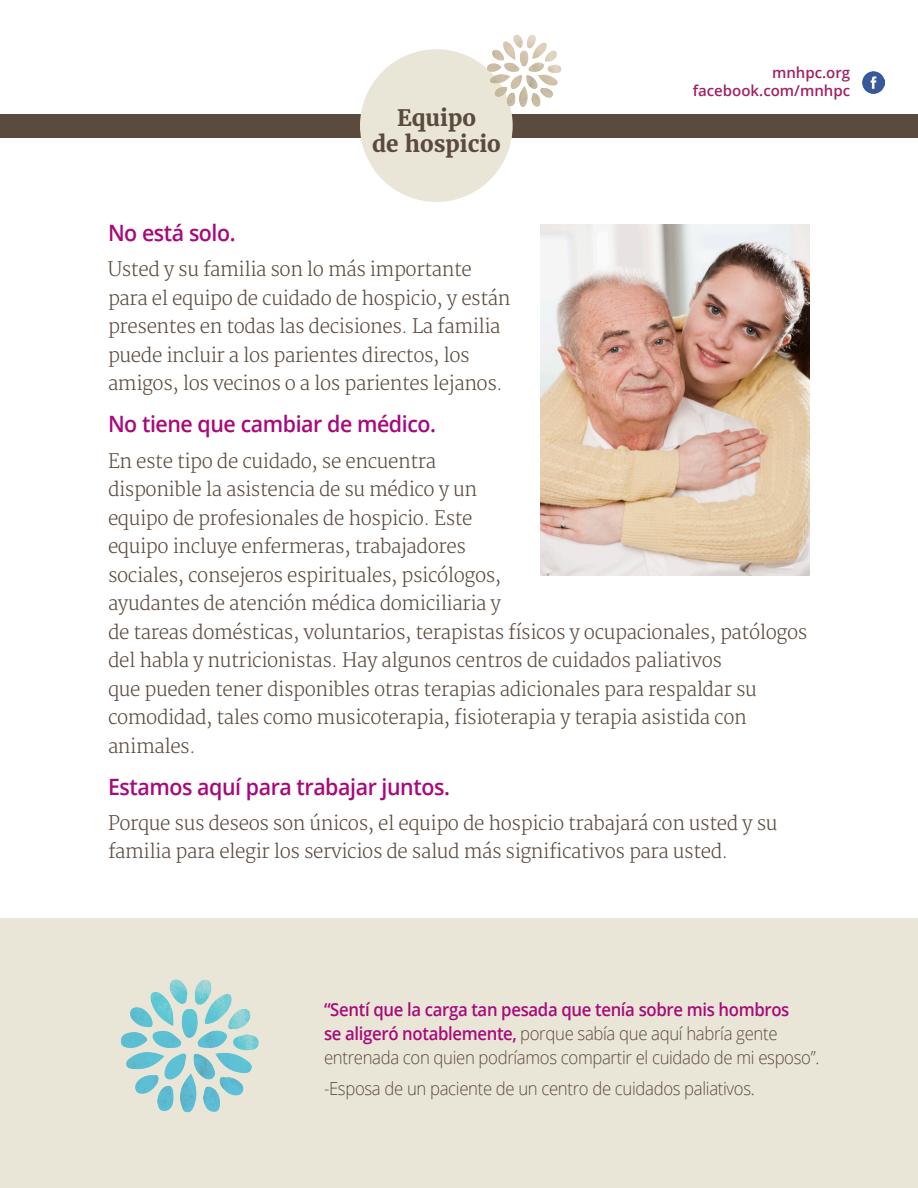
<style>
.page{position:relative;width:918px;height:1188px;background:#fff}
.page>*{position:absolute;margin:0;border:0;box-sizing:border-box;transform-origin:0 0}
.t1{font:600 22.5px "Open Sans";letter-spacing:-.02em;color:#a8097a;scale:.95 1}
.t2{font:700 22.35px/26.8px "Merriweather";color:#5b4a3e;text-align:center}
.t3{font:300 19.5px/28.5px "Merriweather";letter-spacing:-.02em;color:#5b4a3e;scale:.95 1}
.t4{font:300 18px/24px "Open Sans";letter-spacing:-.02em;color:#5b4a3e;scale:.93 1}
.t5{font:600 15px/18px "Open Sans";color:#9f2165;text-align:right}
.s1{font-weight:600;color:#a8097a}
</style>
<div class="page">
<div style="left:0;top:918px;width:918px;height:270px;background:#eae6d7"></div>
<div style="left:0;top:115px;width:918px;height:23px;background:#5b4a3e"></div>
<div style="left:360px;top:49px;width:153px;height:153px;background:#eae6d7;border-radius:50%"></div>
<img style="left:482px;top:34px;width:80px;height:79px">
<img style="left:120px;top:979px;width:139px;height:134px">
<img style="left:540px;top:224px;width:270px;height:351px">
<img style="left:863px;top:72px;width:22px;height:22px">
<h1 class="t2" style="left:372px;top:104px;width:130px">Equipo<br>de hospicio</h1>
<p class="t5" style="left:693px;top:63px;width:159px">mnhpc.org facebook.com/mnhpc</p>
<h2 class="t1" style="left:108px;top:217px;width:136px">No está solo.</h2>
<p class="t3" style="left:108px;top:256px;width:425px">Usted y su familia son lo más importante para el equipo de cuidado de hospicio, y están presentes en todas las decisiones. La familia puede incluir a los parientes directos, los amigos, los vecinos o a los parientes lejanos.</p>
<h2 class="t1" style="left:108px;top:409px;width:347px">No tiene que cambiar de médico.</h2>
<p class="t3" style="left:108px;top:447px;width:416px">En este tipo de cuidado, se encuentra disponible la asistencia de su médico y un equipo de profesionales de hospicio. Este equipo incluye enfermeras, trabajadores sociales, consejeros espirituales, psicólogos,</p>
<p class="t3" style="left:108px;top:590px;width:738px">ayudantes de atención médica domiciliaria y<br>de tareas domésticas, voluntarios, terapistas físicos y ocupacionales, patólogos del habla y nutricionistas. Hay algunos centros de cuidados paliativos<br>que pueden tener disponibles otras terapias adicionales para respaldar su comodidad, tales como musicoterapia, fisioterapia y terapia asistida con animales.</p>
<h2 class="t1" style="left:108px;top:771px;width:361px">Estamos aquí para trabajar juntos.</h2>
<p class="t3" style="left:108px;top:809px;width:706px">Porque sus deseos son únicos, el equipo de hospicio trabajará con usted y su familia para elegir los servicios de salud más significativos para usted.</p>
<p class="t4" style="left:324px;top:997px;width:534px"><span class="s1">“Sentí que la carga tan pesada que tenía sobre mis hombros<br>se aligeró notablemente,</span> porque sabía que aquí habría gente entrenada con quien podríamos compartir el cuidado de mi esposo”.</p>
<p class="t4" style="left:324px;top:1076px;width:465px">-Esposa de un paciente de un centro de cuidados paliativos.</p>
</div>
